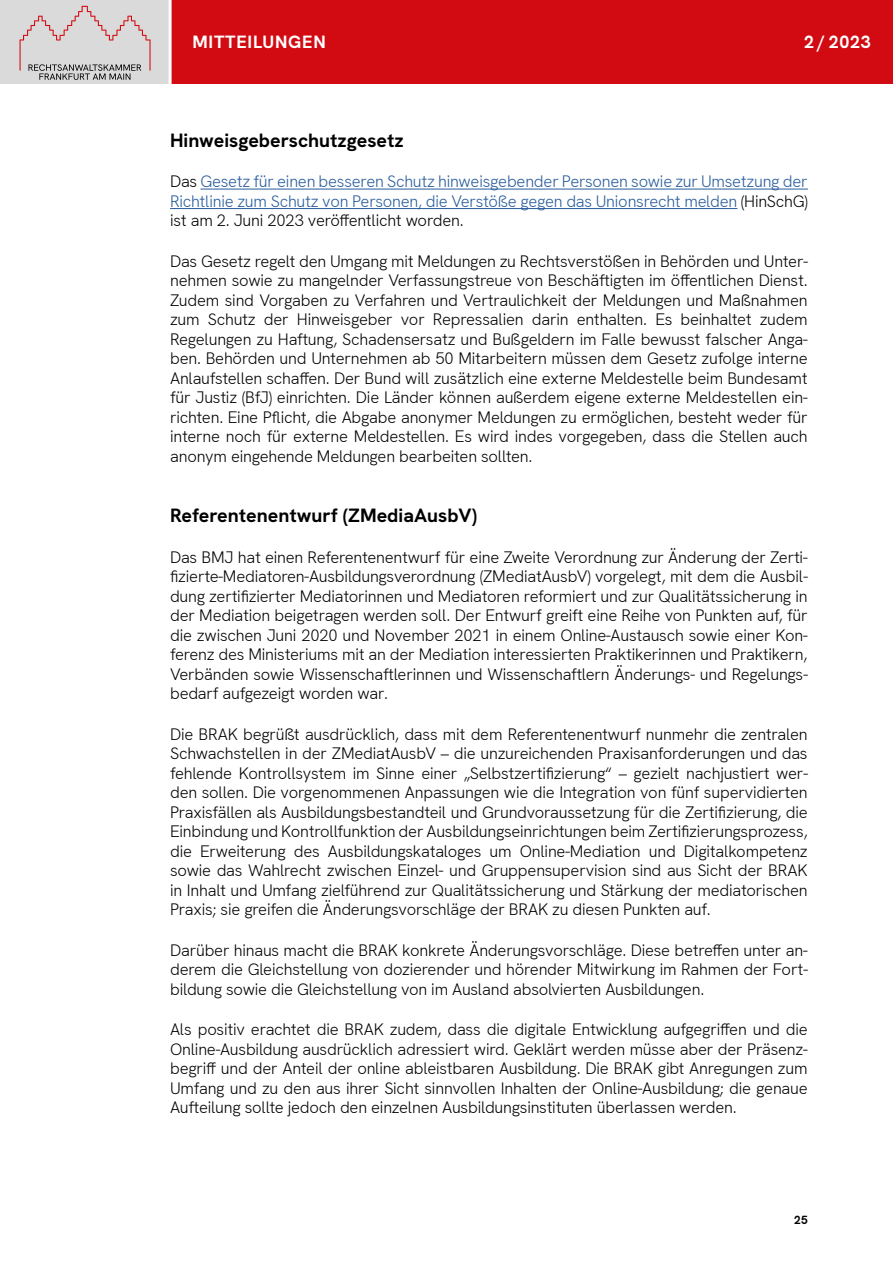
<style>
.page{position:relative;width:893px;height:1263px;background:#fff}
.page>*{position:absolute;margin:0;border:0;box-sizing:border-box;transform-origin:0 0}
.t1{font:700 19.5px "HK Grotesk";color:#000}
.t2{font:700 18px "HK Grotesk";letter-spacing:.04em;color:#fff}
.t3{font:300 16.5px/19.5px "HK Grotesk";letter-spacing:-.015em;color:#000;text-align:justify}
.t4{font:300 16.5px/19.5px "HK Grotesk";letter-spacing:-.01em;color:#275b9b;text-align:justify}
.t5{font:700 12px "HK Grotesk";color:#000}
.s1{color:#000}
</style>
<div class="page">
<div style="left:0;top:0;width:170px;height:84px;background:#dadada"></div>
<svg style="left:20px;top:6px;width:131px;height:74px"></svg>
<div style="left:170px;top:0;width:723px;height:84px;background:#d20a11"></div>
<hr style="left:169px;top:0;width:3px;height:85px;background:#fff">
<hr style="left:200px;top:189px;width:608px;height:1px;background:#275b9b">
<hr style="left:170px;top:208px;width:567px;height:1px;background:#275b9b">
<p class="t2" style="left:192px;top:30px;width:135px">MITTEILUNGEN</p>
<p class="t2" style="left:804px;top:30px;width:68px">2 / 2023</p>
<p class="t1" style="left:170px;top:127px;width:235px">Hinweisgeberschutzgesetz</p>
<p class="t4" style="left:170px;top:171px;width:639px"><span class="s1">Das</span> Gesetz für einen besseren Schutz hinweisgebender Personen sowie zur Umsetzung der Richtlinie zum Schutz von Personen, die Verstöße gegen das Unionsrecht melden <span class="s1">(HinSchG) ist am 2. Juni 2023 veröffentlicht worden.</span></p>
<p class="t3" style="left:170px;top:251px;width:639px">Das Gesetz regelt den Umgang mit Meldungen zu Rechtsverstößen in Behörden und Unter&shy;nehmen sowie zu mangelnder Verfassungstreue von Beschäftigten im öffentlichen Dienst.<br>Zudem sind Vorgaben zu Verfahren und Vertraulichkeit der Meldungen und Maßnahmen zum Schutz der Hinweisgeber vor Repressalien darin enthalten. Es beinhaltet zudem Regelungen zu Haftung, Schadensersatz und Bußgeldern im Falle bewusst falscher Anga&shy;ben. Behörden und Unternehmen ab 50 Mitarbeitern müssen dem Gesetz zufolge interne Anlaufstellen schaffen. Der Bund will zusätzlich eine externe Meldestelle beim Bundesamt für Justiz (BfJ) einrichten. Die Länder können außerdem eigene externe Meldestellen ein&shy;richten. Eine Pflicht, die Abgabe anonymer Meldungen zu ermöglichen, besteht weder für interne noch für externe Meldestellen. Es wird indes vorgegeben, dass die Stellen auch anonym eingehende Meldungen bearbeiten sollten.</p>
<p class="t1" style="left:170px;top:503px;width:308px">Referentenentwurf (ZMediaAusbV)</p>
<p class="t3" style="left:170px;top:547px;width:639px">Das BMJ hat einen Referentenentwurf für eine Zweite Verordnung zur Änderung der Zerti&shy;fizierte-Mediatoren-Ausbildungsverordnung (ZMediatAusbV) vorgelegt, mit dem die Ausbil&shy;dung zertifizierter Mediatorinnen und Mediatoren reformiert und zur Qualitätssicherung in der Mediation beigetragen werden soll. Der Entwurf greift eine Reihe von Punkten auf, für die zwischen Juni 2020 und November 2021 in einem Online-Austausch sowie einer Kon&shy;ferenz des Ministeriums mit an der Mediation interessierten Praktikerinnen und Praktikern, Verbänden sowie Wissenschaftlerinnen und Wissenschaftlern Änderungs- und Regelungs&shy;bedarf aufgezeigt worden war.</p>
<p class="t3" style="left:170px;top:724px;width:639px">Die BRAK begrüßt ausdrücklich, dass mit dem Referentenentwurf nunmehr die zentralen Schwachstellen in der ZMediatAusbV – die unzureichenden Praxisanforderungen und das fehlende Kontrollsystem im Sinne einer „Selbstzertifizierung“ – gezielt nachjustiert wer&shy;den sollen. Die vorgenommenen Anpassungen wie die Integration von fünf supervidierten Praxisfällen als Ausbildungsbestandteil und Grundvoraussetzung für die Zertifizierung, die Einbindung und Kontrollfunktion der Ausbildungseinrichtungen beim Zertifizierungsprozess, die Erweiterung des Ausbildungskataloges um Online-Mediation und Digitalkompetenz sowie das Wahlrecht zwischen Einzel- und Gruppensupervision sind aus Sicht der BRAK in Inhalt und Umfang zielführend zur Qualitätssicherung und Stärkung der mediatorischen Praxis; sie greifen die Änderungsvorschläge der BRAK zu diesen Punkten auf.</p>
<p class="t3" style="left:170px;top:940px;width:639px">Darüber hinaus macht die BRAK konkrete Änderungsvorschläge. Diese betreffen unter an&shy;derem die Gleichstellung von dozierender und hörender Mitwirkung im Rahmen der Fort&shy;bildung sowie die Gleichstellung von im Ausland absolvierten Ausbildungen.</p>
<p class="t3" style="left:170px;top:1019px;width:639px">Als positiv erachtet die BRAK zudem, dass die digitale Entwicklung aufgegriffen und die Online-Ausbildung ausdrücklich adressiert wird. Geklärt werden müsse aber der Präsenz&shy;begriff und der Anteil der online ableistbaren Ausbildung. Die BRAK gibt Anregungen zum Umfang und zu den aus ihrer Sicht sinnvollen Inhalten der Online-Ausbildung; die genaue Aufteilung sollte jedoch den einzelnen Ausbildungsinstituten überlassen werden.</p>
<p class="t5" style="left:794px;top:1212px;width:15px">25</p>
</div>
